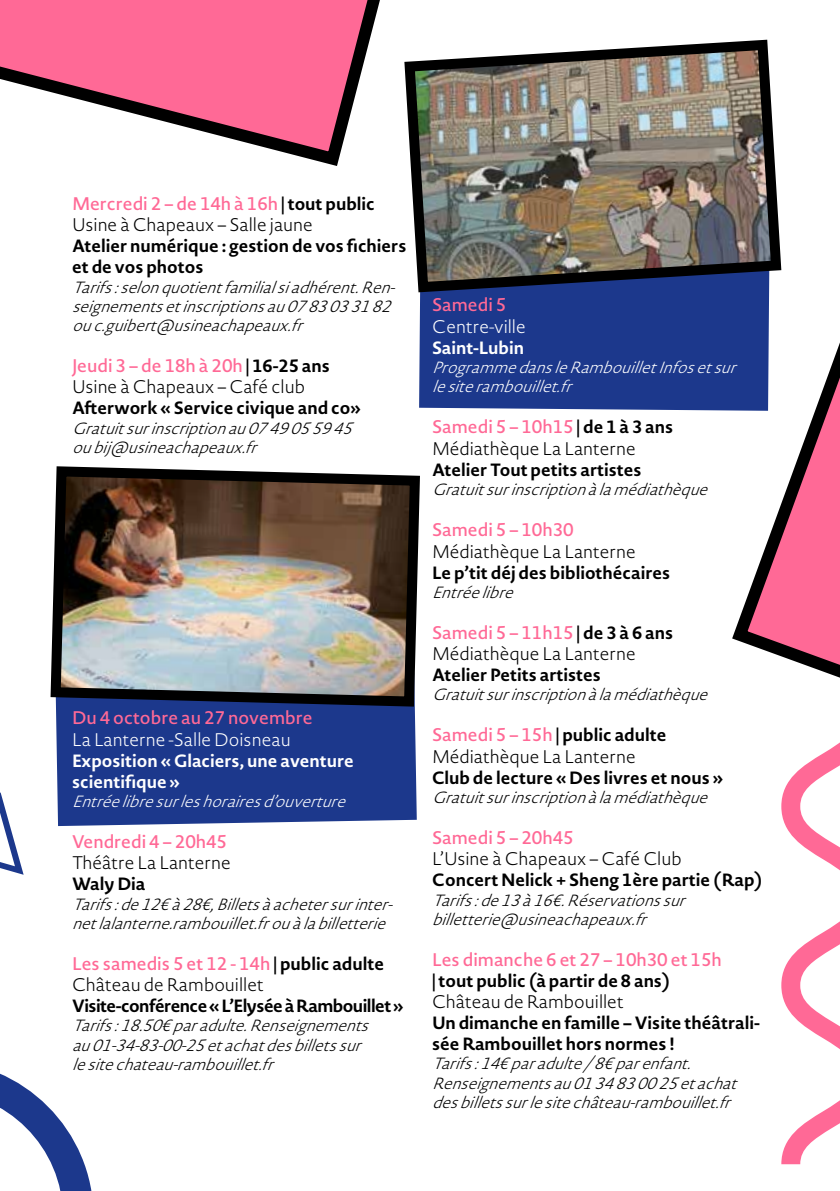
<style>
.page{position:relative;width:840px;height:1191px;background:#fff}
.page>*{position:absolute;margin:0;border:0;box-sizing:border-box;transform-origin:0 0}
.t1{font:200 18px/21.6px "Novel Sans Ar";color:#000}
.t2{font:500 18px "Novel Sans Ar";color:#ff6996}
.t3{font:200 18px "Novel Sans Ar";color:#fff}
.t4{font:700 17.6px/21px "Novel Sans Ar";color:#000}
.t5{font:700 17.6px/21px "Novel Sans Ar";color:#fff}
.t6{font:700 17.6px "Novel Sans Ar";letter-spacing:-.03em;color:#000}
.t7{font:italic 200 16px/19.2px "Novel Sans Ar";color:#000}
.t8{font:italic 200 16px/19.2px "Novel Sans Ar";color:#fff}
.s1{font-weight:500;color:#ff6996}
.s2{font-weight:700;font-size:17.6px}
.s3{font-weight:500;font-size:18px;color:#ff6996}
</style>
<div class="page">
<div style="left:419px;top:298px;width:350px;height:113px;background:#1c388c"></div>
<img style="left:411px;top:39px;width:371px;height:259px">
<div style="left:56px;top:711px;width:360px;height:115px;background:#1c388c"></div>
<img style="left:50px;top:466px;width:370px;height:245px">
<svg style="left:724px;top:319px;width:115px;height:359px"></svg>
<svg style="left:0;top:0;width:427px;height:173px"></svg>
<svg style="left:0;top:1073px;width:92px;height:118px"></svg>
<svg style="left:0;top:792px;width:24px;height:82px"></svg>
<svg style="left:781px;top:743px;width:58px;height:421px"></svg>
<p class="t1" style="left:72px;top:193px;width:304px"><span class="s1">Mercredi 2 – de 14h à 16h</span> <span class="s2">| tout public<br></span>Usine à Chapeaux – Salle jaune</p>
<p class="t4" style="left:72px;top:236px;width:336px">Atelier numérique : gestion de vos fichiers et de vos photos</p>
<p class="t7" style="left:72px;top:277px;width:332px">Tarifs:selonquotientfamilialsiadhérent.Ren&shy;seignementsetinscriptionsau0783033182 ouc.guibert@usineachapeaux.fr</p>
<p class="t1" style="left:72px;top:355px;width:259px"><span class="s1">Jeudi 3 – de 18h à 20h</span> <span class="s2">| 16-25 ans<br></span>Usine à Chapeaux – Café club</p>
<p class="t4" style="left:72px;top:398px;width:290px">Afterwork « Service civique and co»</p>
<p class="t7" style="left:72px;top:418px;width:290px">Gratuitsurinscriptionau0749055945 oubij@usineachapeaux.fr</p>
<p class="t2" style="left:72px;top:707px;width:242px">Du 4 octobre au 27 novembre</p>
<p class="t3" style="left:72px;top:729px;width:220px">La Lanterne -Salle Doisneau</p>
<p class="t5" style="left:72px;top:750px;width:283px">Exposition « Glaciers, une aventure scientifique »</p>
<p class="t8" style="left:72px;top:791px;width:283px">Entréelibresurleshorairesd’ouverture</p>
<p class="t2" style="left:72px;top:831px;width:156px">Vendredi 4 – 20h45</p>
<p class="t1" style="left:72px;top:852px;width:160px">Théâtre La Lanterne</p>
<p class="t4" style="left:72px;top:873px;width:75px">Waly Dia</p>
<p class="t7" style="left:72px;top:894px;width:330px">Tarifs:de12€à28€,Billetsàachetersurinter&shy;netlalanterne.rambouillet.frouàlabilletterie</p>
<p class="t1" style="left:72px;top:952px;width:313px"><span class="s1">Les samedis 5 et 12 - 14h</span> <span class="s2">| public adulte<br></span>Château de Rambouillet</p>
<p class="t6" style="left:72px;top:995px;width:333px">Visite-conférence « L’Elysée à Rambouillet »</p>
<p class="t7" style="left:72px;top:1016px;width:306px">Tarifs:18.50€paradulte.Renseignements au01-34-83-00-25etachatdesbilletssur lesitechateau-rambouillet.fr</p>
<p class="t2" style="left:432px;top:295px;width:76px">Samedi 5</p>
<p class="t3" style="left:432px;top:316px;width:95px">Centre-ville</p>
<p class="t5" style="left:432px;top:337px;width:94px">Saint-Lubin</p>
<p class="t8" style="left:432px;top:358px;width:314px">ProgrammedansleRambouilletInfosetsur lesiterambouillet.fr</p>
<p class="t1" style="left:432px;top:416px;width:242px"><span class="s1">Samedi 5 – 10h15</span> <span class="s2">| de 1 à 3 ans<br></span>Médiathèque La Lanterne</p>
<p class="t4" style="left:432px;top:459px;width:211px">Atelier Tout petits artistes</p>
<p class="t7" style="left:432px;top:480px;width:285px">Gratuitsurinscriptionàlamédiathèque</p>
<p class="t2" style="left:432px;top:519px;width:143px">Samedi 5 – 10h30</p>
<p class="t1" style="left:432px;top:540px;width:205px">Médiathèque La Lanterne</p>
<p class="t4" style="left:432px;top:562px;width:239px">Le p’tit déj des bibliothécaires</p>
<p class="t7" style="left:432px;top:582px;width:91px">Entréelibre</p>
<p class="t1" style="left:432px;top:621px;width:242px"><span class="s1">Samedi 5 – 11h15</span> <span class="s2">| de 3 à 6 ans<br></span>Médiathèque La Lanterne</p>
<p class="t4" style="left:432px;top:664px;width:170px">Atelier Petits artistes</p>
<p class="t7" style="left:432px;top:685px;width:285px">Gratuitsurinscriptionàlamédiathèque</p>
<p class="t4" style="left:432px;top:724px;width:236px"><span class="s3">Samedi 5 – 15h</span> | public adulte</p>
<p class="t1" style="left:432px;top:745px;width:205px">Médiathèque La Lanterne</p>
<p class="t4" style="left:432px;top:767px;width:292px">Club de lecture « Des livres et nous »</p>
<p class="t7" style="left:432px;top:788px;width:285px">Gratuitsurinscriptionàlamédiathèque</p>
<p class="t2" style="left:432px;top:827px;width:143px">Samedi 5 – 20h45</p>
<p class="t1" style="left:432px;top:848px;width:251px">L’Usine à Chapeaux – Café Club</p>
<p class="t4" style="left:432px;top:870px;width:332px">Concert Nelick + Sheng 1ère partie (Rap)</p>
<p class="t7" style="left:432px;top:890px;width:263px">Tarifs:de13à16€.Réservationssur billetterie@usineachapeaux.fr</p>
<p class="t2" style="left:432px;top:949px;width:291px">Les dimanche 6 et 27 – 10h30 et 15h</p>
<p class="t4" style="left:432px;top:970px;width:239px">| tout public (à partir de 8 ans)</p>
<p class="t1" style="left:432px;top:991px;width:193px">Château de Rambouillet</p>
<p class="t4" style="left:432px;top:1012px;width:329px">Un dimanche en famille – Visite théâtrali&shy;sée Rambouillet hors normes !</p>
<p class="t7" style="left:432px;top:1054px;width:314px">Tarifs:14€paradulte/8€parenfant.<br>Renseignementsau0134830025etachat desbilletssurlesitechâteau-rambouillet.fr</p>
</div>
